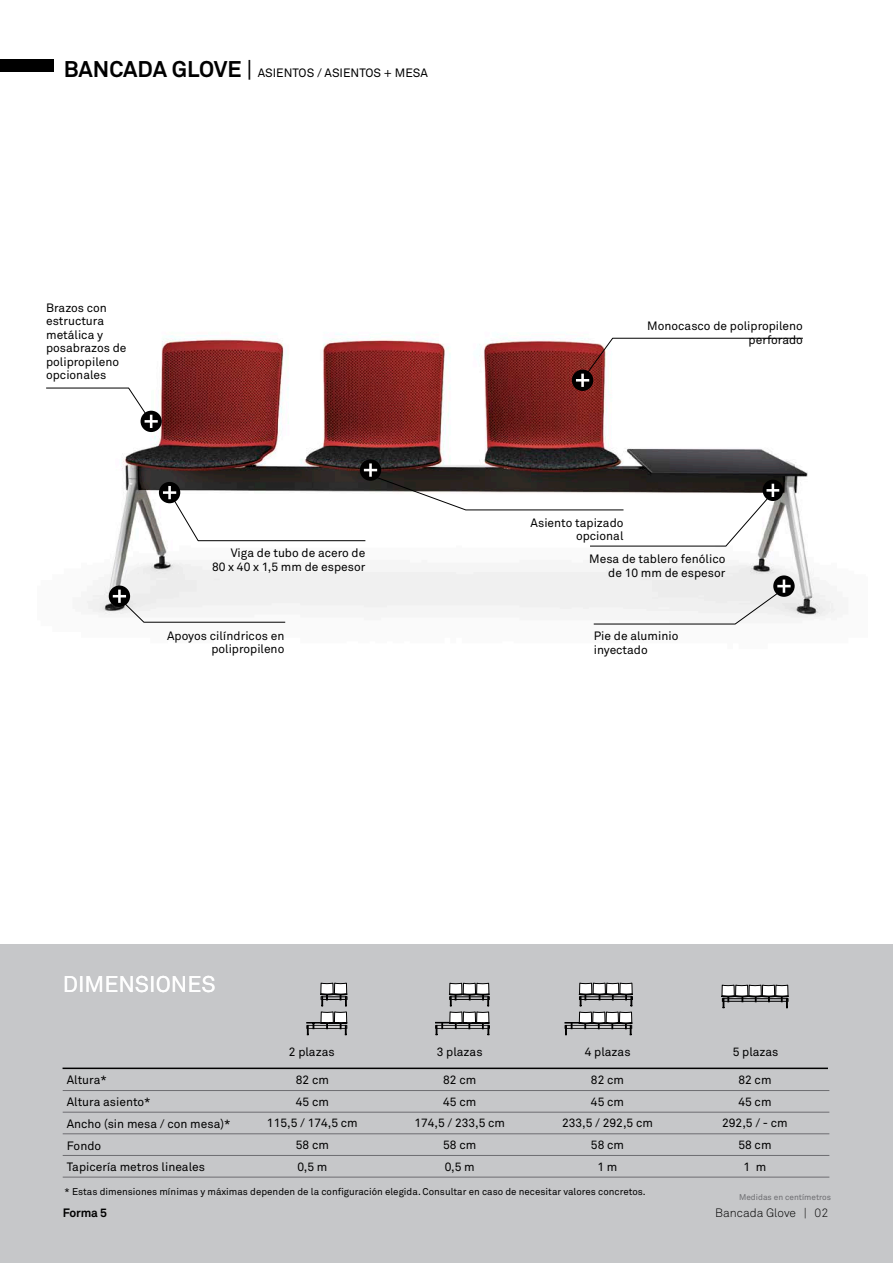
<style>
.page{position:relative;width:893px;height:1263px;background:#fff}
.page>*{position:absolute;margin:0;border:0;box-sizing:border-box;transform-origin:0 0}
.t1{font:22.5px "Akkurat";color:#fff}
.t2{font:12px/21.8px "Akkurat";color:#000;text-align:right}
.t3{font:300 12px "Akkurat";color:#000}
.t4{font:700 12px "Akkurat";letter-spacing:-.02em;color:#000}
.t5{font:9.75px "Akkurat";color:#000}
.t6{font:8.25px "Akkurat";color:#6d6d71}
.s1{font-weight:700;font-size:22.5px}
.s2{font-size:22.5px}
</style>
<div class="page">
<img style="left:86px;top:332px;width:750px;height:286px">
<div style="left:0;top:944px;width:893px;height:319px;background:#c6c7c9"></div>
<div style="left:0;top:60px;width:53px;height:12px;background:#000"></div>
<div style="left:159px;top:482px;width:21px;height:21px;background:#000;border-radius:50%"></div>
<svg style="left:773px;top:575px;width:22px;height:22px"></svg>
<svg style="left:593px;top:579px;width:198px;height:46px"></svg>
<div style="left:763px;top:480px;width:20px;height:21px;background:#000;border-radius:50%"></div>
<svg style="left:109px;top:585px;width:21px;height:22px"></svg>
<svg style="left:113px;top:590px;width:173px;height:33px"></svg>
<div style="left:141px;top:411px;width:21px;height:21px;background:#000;border-radius:50%"></div>
<svg style="left:46px;top:387px;width:112px;height:41px"></svg>
<div style="left:572px;top:370px;width:21px;height:21px;background:#000;border-radius:50%"></div>
<svg style="left:576px;top:337px;width:228px;height:50px"></svg>
<div style="left:360px;top:459px;width:21px;height:22px;background:#000;border-radius:50%"></div>
<svg style="left:163px;top:469px;width:616px;height:78px"></svg>
<hr style="left:369px;top:463px;width:3px;height:14px;background:#fff">
<svg style="left:306px;top:982px;width:327px;height:54px"></svg>
<svg style="left:721px;top:984px;width:67px;height:25px"></svg>
<hr style="left:63px;top:1090px;width:766px;height:1px;background:#6d6d71">
<hr style="left:63px;top:1112px;width:766px;height:1px;background:#6d6d71">
<hr style="left:63px;top:1133px;width:766px;height:1px;background:#6d6d71">
<hr style="left:63px;top:1155px;width:766px;height:1px;background:#6d6d71">
<hr style="left:63px;top:1177px;width:766px;height:1px;background:#6d6d71">
<hr style="left:63px;top:1067px;width:765px;height:2px;background:#000">
<p class="t2" style="left:64px;top:62px;width:366px"><span class="s1">BANCADA GLOVE</span> <span class="s2">|</span> ASIENTOS / ASIENTOS + MESA</p>
<p class="t2" style="left:46px;top:300px;width:82px;line-height:13.5px;text-align:left">Brazos con estructura metálica y posabrazos de polipropileno opcionales</p>
<p class="t2" style="left:212px;top:546px;width:155px;line-height:13.5px">Viga de tubo de acero de<br>80 x 40 x 1,5 mm de espesor</p>
<p class="t2" style="left:167px;top:629px;width:119px;line-height:13.5px">Apoyos cilíndricos en polipropileno</p>
<p class="t2" style="left:647px;top:319px;width:157px;line-height:13.5px">Monocasco de polipropileno perforado</p>
<p class="t2" style="left:531px;top:515px;width:94px;line-height:13.5px">Asiento tapizado opcional</p>
<p class="t2" style="left:589px;top:552px;width:138px;line-height:13.5px">Mesa de tablero fenólico de 10 mm de espesor</p>
<p class="t2" style="left:594px;top:629px;width:86px;line-height:13.5px;text-align:left">Pie de aluminio inyectado</p>
<h1 class="t1" style="left:63px;top:970px;width:154px">DIMENSIONES</h1>
<p class="t2" style="left:67px;top:1069px;width:165px;text-align:left">Altura*<br>Altura asiento*<br>Ancho (sin mesa / con mesa)*<br>Fondo<br>Tapicería metros lineales</p>
<p class="t2" style="left:289px;top:1040px;width:47px">2 plazas</p>
<p class="t2" style="left:437px;top:1040px;width:47px">3 plazas</p>
<p class="t2" style="left:585px;top:1040px;width:47px">4 plazas</p>
<p class="t2" style="left:733px;top:1040px;width:47px">5 plazas</p>
<p class="t2" style="left:267px;top:1069px;width:92px;text-align:center">82 cm<br>45 cm<br>115,5 / 174,5 cm<br>58 cm<br>0,5 m</p>
<p class="t2" style="left:414px;top:1069px;width:92px;text-align:center">82 cm<br>45 cm<br>174,5 / 233,5 cm<br>58 cm<br>0,5 m</p>
<p class="t2" style="left:562px;top:1069px;width:92px;text-align:center">82 cm<br>45 cm<br>233,5 / 292,5 cm<br>58 cm<br>1 m</p>
<p class="t2" style="left:722px;top:1069px;width:67px;text-align:center">82 cm<br>45 cm<br>292,5 / - cm<br>58 cm<br>1 m</p>
<p class="t5" style="left:65px;top:1186px;width:582px">* Estas dimensiones mínimas y máximas dependen de la configuración elegida. Consultar en caso de necesitar valores concretos.</p>
<p class="t6" style="left:739px;top:1192px;width:93px">Medidas en centímetros</p>
<p class="t4" style="left:63px;top:1205px;width:46px">Forma 5</p>
<p class="t3" style="left:715px;top:1205px;width:114px">Bancada Glove | 02</p>
</div>
